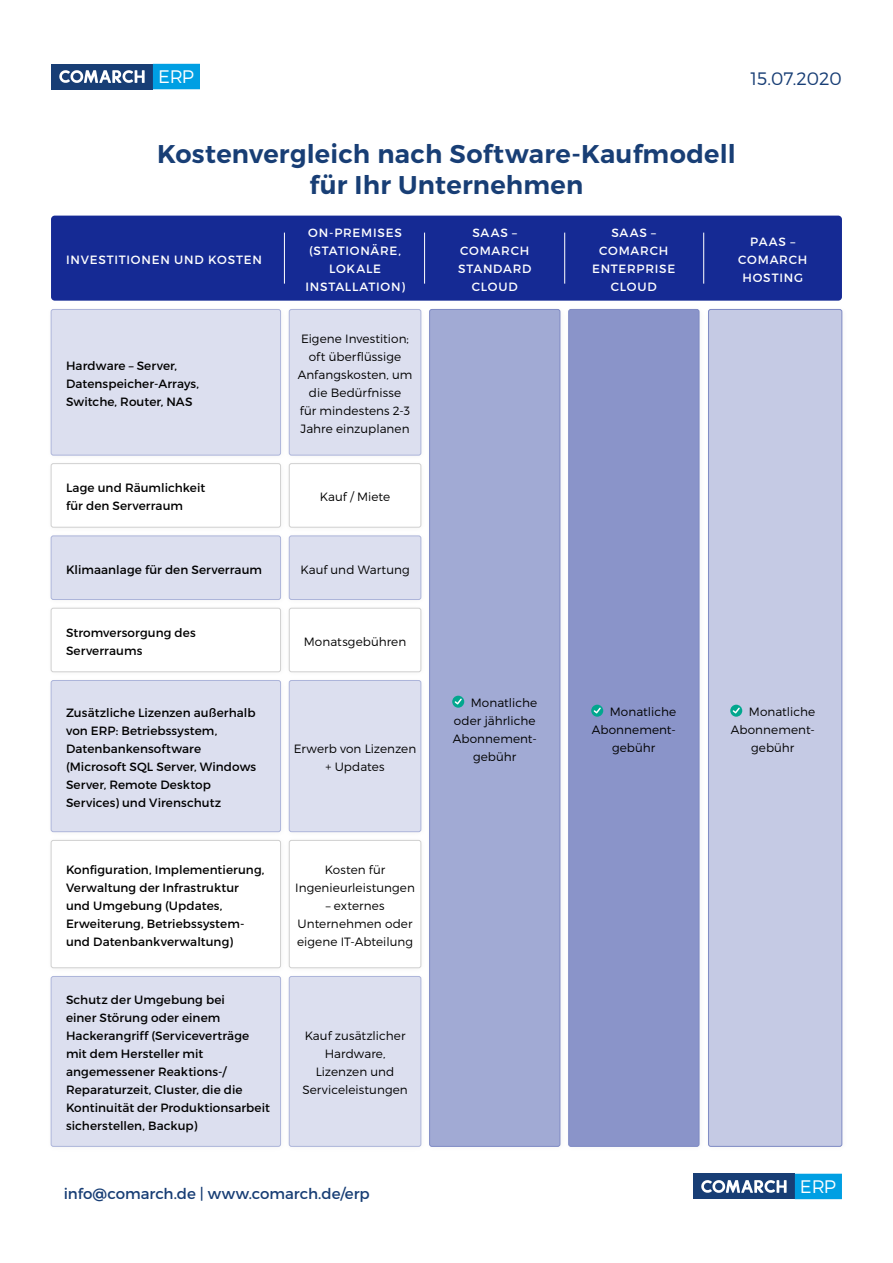
<style>
.page{position:relative;width:893px;height:1263px;background:#fff}
.page>*{position:absolute;margin:0;border:0;box-sizing:border-box;transform-origin:0 0}
.t1{font:600 25.65px/30.8px "Montserrat";letter-spacing:.01em;color:#183e75;text-align:center}
.t2{font:300 18.15px "Montserrat";letter-spacing:-.03em;color:#fff}
.t3{font:300 18px "Montserrat";color:#183e75}
.t4{font:15px "Montserrat";color:#183e75}
.t5{font:12px/18px "Montserrat";letter-spacing:.005em;color:#000}
.t6{font:300 12px/18px "Montserrat";letter-spacing:.005em;color:#000;text-align:center}
.t7{font:12px/18px "Montserrat";letter-spacing:.065em;color:#fff;text-align:center}
</style>
<div class="page">
<div style="left:51px;top:216px;width:791px;height:85px;background:#152a94;border-radius:4px"></div>
<div style="left:47px;top:306px;width:240px;height:156px;background:#000;opacity:.05"></div>
<div style="left:51px;top:309px;width:230px;height:146px;background:#dcdfef;border-radius:2px"></div>
<div style="left:51px;top:309px;width:230px;height:146px;border:1px solid #adb5da;border-radius:2px"></div>
<div style="left:285px;top:306px;width:141px;height:156px;background:#000;opacity:.05"></div>
<div style="left:289px;top:309px;width:132px;height:146px;background:#dcdfef;border-radius:2px"></div>
<div style="left:289px;top:309px;width:132px;height:146px;border:1px solid #adb5da;border-radius:2px"></div>
<div style="left:426px;top:306px;width:141px;height:846px;background:#000;opacity:.05"></div>
<div style="left:430px;top:309px;width:130px;height:837px;background:#a1aad4;border-radius:2px"></div>
<div style="left:429px;top:309px;width:131px;height:837px;border:1px solid #7e8ac4;border-radius:2px"></div>
<div style="left:565px;top:306px;width:141px;height:846px;background:#000;opacity:.05"></div>
<div style="left:569px;top:309px;width:130px;height:837px;background:#8a94c9;border-radius:2px"></div>
<div style="left:569px;top:309px;width:130px;height:837px;border:1px solid #7e8ac4;border-radius:2px"></div>
<div style="left:705px;top:306px;width:142px;height:846px;background:#000;opacity:.05"></div>
<div style="left:708px;top:309px;width:134px;height:837px;background:#c5cae4;border-radius:2px"></div>
<div style="left:708px;top:309px;width:134px;height:837px;border:1px solid #7e8ac4;border-radius:2px"></div>
<div style="left:47px;top:532px;width:240px;height:73px;background:#000;opacity:.05"></div>
<div style="left:51px;top:536px;width:230px;height:63px;background:#dcdfef;border-radius:2px"></div>
<div style="left:51px;top:536px;width:230px;height:64px;border:1px solid #adb5da;border-radius:2px"></div>
<div style="left:285px;top:532px;width:141px;height:73px;background:#000;opacity:.05"></div>
<div style="left:289px;top:536px;width:132px;height:63px;background:#dcdfef;border-radius:2px"></div>
<div style="left:289px;top:536px;width:132px;height:64px;border:1px solid #adb5da;border-radius:2px"></div>
<div style="left:47px;top:677px;width:240px;height:160px;background:#000;opacity:.05"></div>
<div style="left:51px;top:680px;width:230px;height:152px;background:#dcdfef;border-radius:2px"></div>
<div style="left:51px;top:680px;width:230px;height:152px;border:1px solid #adb5da;border-radius:2px"></div>
<div style="left:285px;top:677px;width:141px;height:160px;background:#000;opacity:.05"></div>
<div style="left:289px;top:680px;width:132px;height:152px;background:#dcdfef;border-radius:2px"></div>
<div style="left:289px;top:680px;width:132px;height:152px;border:1px solid #adb5da;border-radius:2px"></div>
<div style="left:47px;top:972px;width:240px;height:180px;background:#000;opacity:.05"></div>
<div style="left:51px;top:976px;width:230px;height:170px;background:#dcdfef;border-radius:2px"></div>
<div style="left:51px;top:976px;width:230px;height:170px;border:1px solid #adb5da;border-radius:2px"></div>
<div style="left:285px;top:972px;width:141px;height:180px;background:#000;opacity:.05"></div>
<div style="left:289px;top:976px;width:132px;height:170px;background:#dcdfef;border-radius:2px"></div>
<div style="left:289px;top:976px;width:132px;height:170px;border:1px solid #adb5da;border-radius:2px"></div>
<div style="left:47px;top:460px;width:240px;height:73px;background:#000;opacity:.05"></div>
<div style="left:51px;top:464px;width:230px;height:63px;background:#fff;border-radius:2px"></div>
<div style="left:51px;top:463px;width:230px;height:64px;border:1px solid #d0d0d0;border-radius:2px"></div>
<div style="left:285px;top:460px;width:141px;height:73px;background:#000;opacity:.05"></div>
<div style="left:289px;top:464px;width:132px;height:63px;background:#fff;border-radius:2px"></div>
<div style="left:289px;top:463px;width:132px;height:64px;border:1px solid #d0d0d0;border-radius:2px"></div>
<div style="left:47px;top:604px;width:240px;height:74px;background:#000;opacity:.05"></div>
<div style="left:51px;top:608px;width:230px;height:64px;background:#fff;border-radius:2px"></div>
<div style="left:51px;top:608px;width:230px;height:64px;border:1px solid #d0d0d0;border-radius:2px"></div>
<div style="left:285px;top:604px;width:141px;height:74px;background:#000;opacity:.05"></div>
<div style="left:289px;top:608px;width:132px;height:64px;background:#fff;border-radius:2px"></div>
<div style="left:289px;top:608px;width:132px;height:64px;border:1px solid #d0d0d0;border-radius:2px"></div>
<div style="left:47px;top:836px;width:240px;height:138px;background:#000;opacity:.05"></div>
<div style="left:51px;top:840px;width:230px;height:128px;background:#fff;border-radius:2px"></div>
<div style="left:51px;top:840px;width:230px;height:128px;border:1px solid #d0d0d0;border-radius:2px"></div>
<div style="left:285px;top:836px;width:141px;height:138px;background:#000;opacity:.05"></div>
<div style="left:289px;top:840px;width:132px;height:128px;background:#fff;border-radius:2px"></div>
<div style="left:289px;top:840px;width:132px;height:128px;border:1px solid #d0d0d0;border-radius:2px"></div>
<div style="left:51px;top:64px;width:102px;height:25px;background:#183e75"></div>
<div style="left:153px;top:64px;width:47px;height:25px;background:#009fe3"></div>
<svg style="left:59px;top:70px;width:86px;height:13px"></svg>
<div style="left:693px;top:1174px;width:102px;height:25px;background:#183e75"></div>
<div style="left:795px;top:1174px;width:47px;height:25px;background:#009fe3"></div>
<svg style="left:701px;top:1180px;width:86px;height:13px"></svg>
<svg style="left:452px;top:696px;width:12px;height:12px"></svg>
<svg style="left:455px;top:698px;width:7px;height:6px"></svg>
<svg style="left:591px;top:705px;width:12px;height:12px"></svg>
<svg style="left:594px;top:707px;width:7px;height:6px"></svg>
<svg style="left:730px;top:705px;width:12px;height:12px"></svg>
<svg style="left:733px;top:707px;width:7px;height:6px"></svg>
<hr style="left:284px;top:233px;width:1px;height:51px;background:#fff">
<hr style="left:424px;top:233px;width:1px;height:51px;background:#fff">
<hr style="left:564px;top:233px;width:1px;height:51px;background:#fff">
<hr style="left:703px;top:233px;width:1px;height:51px;background:#fff">
<h2 class="t2" style="left:158px;top:65px;width:38px">ERP</h2>
<h3 class="t3" style="left:751px;top:68px;width:93px">15.07.2020</h3>
<h1 class="t1" style="left:157px;top:139px;width:580px">Kostenvergleich nach Software-Kaufmodell für Ihr Unternehmen</h1>
<p class="t7" style="left:66px;top:251px;width:197px">INVESTITIONEN UND KOSTEN</p>
<p class="t5" style="left:66px;top:357px;width:135px">Hardware – Server,<br>Datenspeicher-Arrays,<br>Switche, Router, NAS</p>
<p class="t7" style="left:305px;top:224px;width:101px">ON-PREMISES (STATIONÄRE,<br>LOKALE<br>INSTALLATION)</p>
<p class="t7" style="left:458px;top:224px;width:75px">SAAS –<br>COMARCH<br>STANDARD<br>CLOUD</p>
<p class="t7" style="left:592px;top:224px;width:85px">SAAS –<br>COMARCH<br>ENTERPRISE<br>CLOUD</p>
<p class="t7" style="left:738px;top:233px;width:71px">PAAS –<br>COMARCH<br>HOSTING</p>
<p class="t6" style="left:298px;top:329px;width:116px">Eigene Investition; oft überflüssige<br>Anfangskosten, um die Bedürfnisse<br>für mindestens 2-3<br>Jahre einzuplanen</p>
<p class="t5" style="left:66px;top:479px;width:141px">Lage und Räumlichkeit für den Serverraum</p>
<p class="t6" style="left:320px;top:488px;width:72px">Kauf / Miete</p>
<p class="t5" style="left:66px;top:560px;width:198px">Klimaanlage für den Serverraum</p>
<p class="t6" style="left:300px;top:560px;width:111px">Kauf und Wartung</p>
<p class="t5" style="left:66px;top:623px;width:131px">Stromversorgung des<br>Serverraums</p>
<p class="t6" style="left:304px;top:632px;width:104px">Monatsgebühren</p>
<p class="t5" style="left:66px;top:704px;width:192px">Zusätzliche Lizenzen außerhalb von ERP: Betriebssystem,<br>Datenbankensoftware (Microsoft SQL Server, Windows<br>Server, Remote Desktop<br>Services) und Virenschutz</p>
<p class="t6" style="left:294px;top:739px;width:124px">Erwerb von Lizenzen + Updates</p>
<p class="t5" style="left:66px;top:860px;width:200px">Konfiguration, Implementierung,<br>Verwaltung der Infrastruktur und Umgebung (Updates,<br>Erweiterung, Betriebssystem&shy;und Datenbankverwaltung)</p>
<p class="t6" style="left:295px;top:860px;width:121px">Kosten für<br>Ingenieurleistungen</p>
<p class="t6" style="left:297px;top:896px;width:117px">– externes<br>Unternehmen oder eigene IT-Abteilung</p>
<p class="t5" style="left:66px;top:991px;width:205px">Schutz der Umgebung bei<br>einer Störung oder einem<br>Hackerangriff (Serviceverträge mit dem Hersteller mit angemessener Reaktions-/<br>Reparaturzeit, Cluster, die die<br>Kontinuität der Produktionsarbeit sicherstellen, Backup)</p>
<p class="t6" style="left:302px;top:1027px;width:107px">Kauf zusätzlicher<br>Hardware,<br>Lizenzen und<br>Serviceleistungen</p>
<p class="t4" style="left:64px;top:1185px;width:307px">info@comarch.de | www.comarch.de/erp</p>
<p class="t6" style="left:471px;top:693px;width:68px">Monatliche</p>
<p class="t6" style="left:454px;top:711px;width:83px">oder jährliche</p>
<p class="t6" style="left:453px;top:729px;width:85px">Abonnement-</p>
<p class="t6" style="left:473px;top:747px;width:45px">gebühr</p>
<p class="t6" style="left:610px;top:702px;width:68px">Monatliche</p>
<p class="t6" style="left:592px;top:720px;width:85px">Abonnement-</p>
<p class="t6" style="left:612px;top:738px;width:45px">gebühr</p>
<p class="t6" style="left:749px;top:702px;width:68px">Monatliche</p>
<p class="t6" style="left:731px;top:720px;width:85px">Abonnement-</p>
<p class="t6" style="left:751px;top:738px;width:45px">gebühr</p>
<h2 class="t2" style="left:800px;top:1175px;width:38px">ERP</h2>
</div>
